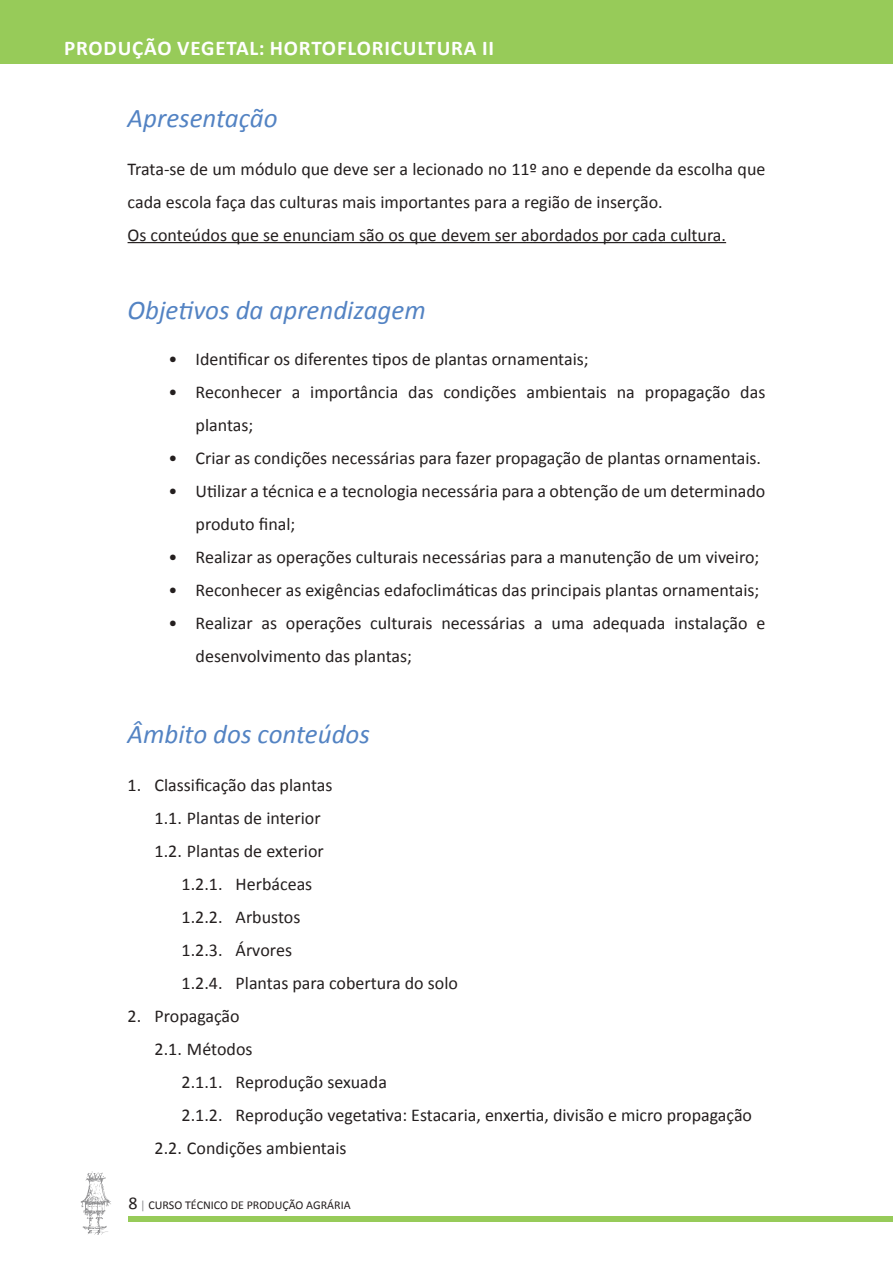
<style>
.page{position:relative;width:893px;height:1263px;background:#fff}
.page>*{position:absolute;margin:0;border:0;box-sizing:border-box;transform-origin:0 0}
.t1{font:italic 27px "Calibri";color:#5383c3}
.t2{font:700 21px "Calibri";letter-spacing:.04em;color:#fff}
.t3{font:18px/33px "Calibri";color:#241f1f}
.t4{font:12px "Calibri";color:#241f1f}
.s1{font-size:18px}
.s2{color:#919193}
</style>
<div class="page">
<div style="left:128px;top:1216px;width:765px;height:5px;background:#97cb59"></div>
<div style="left:0;top:0;width:893px;height:64px;background:#97cb59"></div>
<svg style="left:80px;top:1171px;width:31px;height:64px"></svg>
<hr style="left:128px;top:242px;width:598px;height:1px;background:#241f1f">
<p class="t2" style="left:64px;top:35px;width:432px">PRODUÇÃO VEGETAL: HORTOFLORICULTURA II</p>
<h1 class="t1" style="left:128px;top:101px;width:152px">Apresentação</h1>
<p class="t3" style="left:128px;top:151px;width:639px">Trata-se de um módulo que deve ser a lecionado no 11º ano e depende da escolha que cada escola faça das culturas mais importantes para a região de inserção.<br>Os conteúdos que se enunciam são os que devem ser abordados por cada cultura.</p>
<h1 class="t1" style="left:128px;top:294px;width:300px">Objetivos da aprendizagem</h1>
<p class="t3" style="left:169px;top:342px;width:422px">• Identificar os diferentes tipos de plantas ornamentais;</p>
<p class="t3" style="left:196px;top:375px;width:571px;text-indent:-27px">• Reconhecer a importância das condições ambientais na propagação das plantas;</p>
<p class="t3" style="left:169px;top:441px;width:594px">• Criar as condições necessárias para fazer propagação de plantas ornamentais.</p>
<p class="t3" style="left:196px;top:474px;width:571px;text-indent:-27px">• Utilizar a técnica e a tecnologia necessária para a obtenção de um determinado produto final;</p>
<p class="t3" style="left:169px;top:540px;width:592px">• Realizar as operações culturais necessárias para a manutenção de um viveiro;</p>
<p class="t3" style="left:169px;top:573px;width:592px">• Reconhecer as exigências edafoclimáticas das principais plantas ornamentais;</p>
<p class="t3" style="left:196px;top:606px;width:571px;text-indent:-27px">• Realizar as operações culturais necessárias a uma adequada instalação e desenvolvimento das plantas;</p>
<h1 class="t1" style="left:128px;top:717px;width:244px">Âmbito dos conteúdos</h1>
<p class="t3" style="left:128px;top:768px;width:206px">1. Classificação das plantas</p>
<p class="t3" style="left:155px;top:801px;width:168px">1.1. Plantas de interior</p>
<p class="t3" style="left:155px;top:834px;width:171px">1.2. Plantas de exterior</p>
<p class="t3" style="left:182px;top:867px;width:132px">1.2.1. Herbáceas</p>
<p class="t3" style="left:182px;top:900px;width:120px">1.2.2. Arbustos</p>
<p class="t3" style="left:182px;top:933px;width:112px">1.2.3. Árvores</p>
<p class="t3" style="left:182px;top:966px;width:278px">1.2.4. Plantas para cobertura do solo</p>
<p class="t3" style="left:128px;top:999px;width:114px">2. Propagação</p>
<p class="t3" style="left:155px;top:1032px;width:99px">2.1. Métodos</p>
<p class="t3" style="left:182px;top:1065px;width:207px">2.1.1. Reprodução sexuada</p>
<p class="t3" style="left:182px;top:1098px;width:572px">2.1.2. Reprodução vegetativa: Estacaria, enxertia, divisão e micro propagação</p>
<p class="t3" style="left:155px;top:1131px;width:193px">2.2. Condições ambientais</p>
<p class="t4" style="left:128px;top:1198px;width:224px"><span class="s1">8</span> <span class="s2">|</span> CURSO TÉCNICO DE PRODUÇÃO AGRÁRIA</p>
</div>
